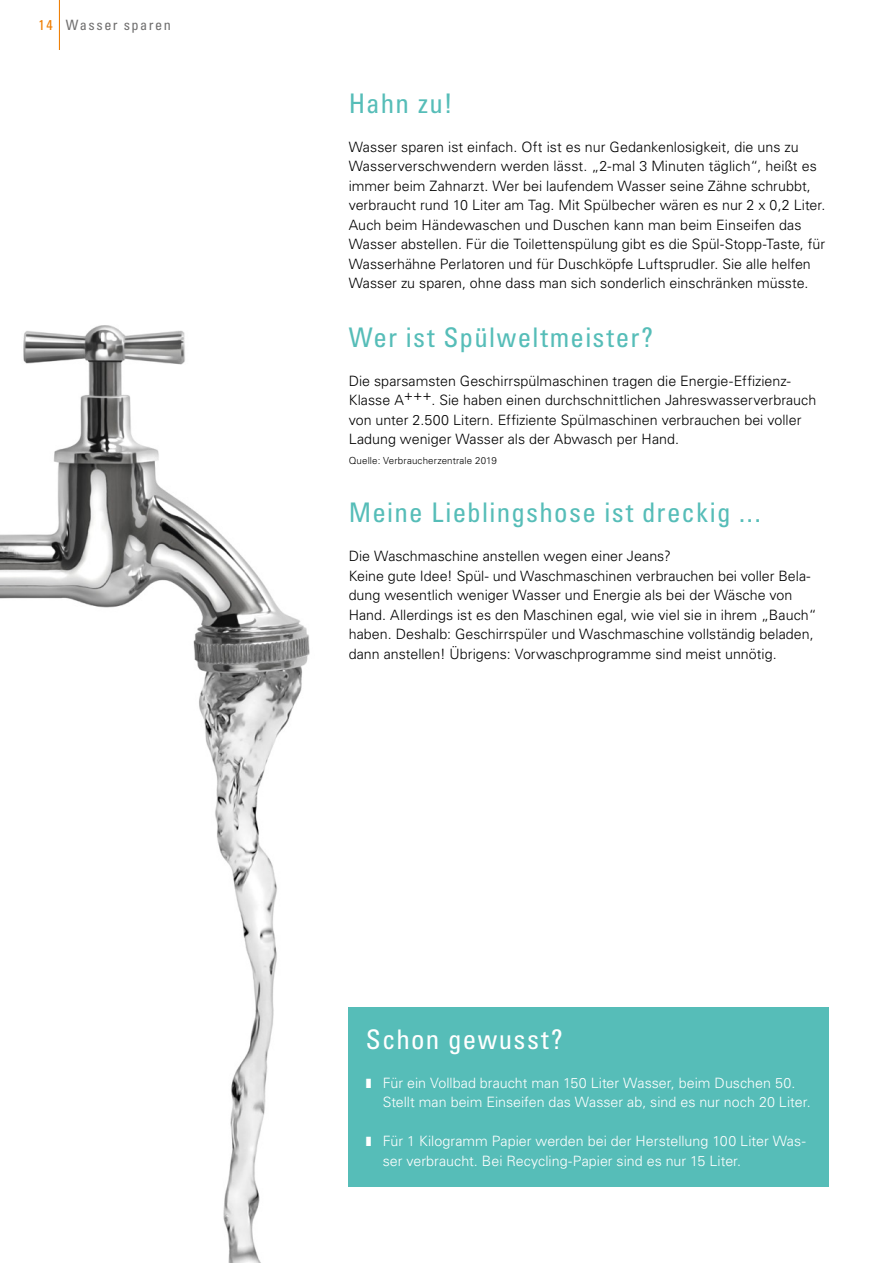
<style>
.page{position:relative;width:893px;height:1263px;background:#fff}
.page>*{position:absolute;margin:0;border:0;box-sizing:border-box;transform-origin:0 0}
.Heft_H3_Headline-18pt{font:condensed 27px "Univers LT Pro";letter-spacing:.045em;color:#56bdb8}
.Heft_H3_Headline-18pt-2{font:condensed 27px "Univers LT Pro";letter-spacing:.05em;color:#fff}
.Heft_P_Fließtext-9_5{font:300 14.25px/19.5px "Univers LT Pro 45";color:#000}
.t1{font:300 14.25px/19.5px "Univers LT Pro 45";color:#fff}
.Heft_H2_Headline_Pagina{font:condensed 14.25px "Univers LT Pro";letter-spacing:.105em;color:#706f6f}
.Heft_P_Quelle_Verweis-6_5{font:300 9.75px "Univers LT Pro 45";letter-spacing:.015em;color:#000}
.s1{color:#ef7d00}
</style>
<div class="page">
<hr style="left:59px;top:0;width:1px;height:54px;background:#ef7d00">
<img style="left:0;top:325px;width:572px;height:938px">
<div style="left:349px;top:1008px;width:480px;height:179px;background:#56bdb8"></div>
<h2 class="Heft_H2_Headline_Pagina" style="left:39px;top:16px;width:134px"><span class="s1">14</span> Wasser sparen</h2>
<h3 class="Heft_H3_Headline-18pt" style="left:349px;top:86px;width:106px">Hahn zu!</h3>
<p class="Heft_P_Fließtext-9_5" style="left:349px;top:137px;width:478px">Wasser sparen ist einfach. Oft ist es nur Gedankenlosigkeit, die uns zu Wasserverschwendern werden lässt. „2-mal 3 Minuten täglich“, heißt es immer beim Zahnarzt. Wer bei laufendem Wasser seine Zähne schrubbt, verbraucht rund 10 Liter am Tag. Mit Spülbecher wären es nur 2 x 0,2 Liter.<br>Auch beim Händewaschen und Duschen kann man beim Einseifen das Wasser abstellen. Für die Toilettenspülung gibt es die Spül-Stopp-Taste, für Wasserhähne Perlatoren und für Duschköpfe Luftsprudler. Sie alle helfen Wasser zu sparen, ohne dass man sich sonderlich einschränken müsste.</p>
<h3 class="Heft_H3_Headline-18pt" style="left:349px;top:320px;width:306px">Wer ist Spülweltmeister?</h3>
<p class="Heft_P_Fließtext-9_5" style="left:349px;top:371px;width:469px">Die sparsamsten Geschirrspülmaschinen tragen die Energie-Effizienz-Klasse A+++. Sie haben einen durchschnittlichen Jahreswasserverbrauch von unter 2.500 Litern. Effiziente Spülmaschinen verbrauchen bei voller Ladung weniger Wasser als der Abwasch per Hand.</p>
<p class="Heft_P_Quelle_Verweis-6_5" style="left:349px;top:454px;width:150px">Quelle: Verbraucherzentrale 2019</p>
<h3 class="Heft_H3_Headline-18pt" style="left:349px;top:495px;width:413px">Meine Lieblingshose ist dreckig ...</h3>
<p class="Heft_P_Fließtext-9_5" style="left:349px;top:546px;width:469px">Die Waschmaschine anstellen wegen einer Jeans?<br>Keine gute Idee! Spül- und Waschmaschinen verbrauchen bei voller Bela&shy;dung wesentlich weniger Wasser und Energie als bei der Wäsche von Hand. Allerdings ist es den Maschinen egal, wie viel sie in ihrem „Bauch“ haben. Deshalb: Geschirrspüler und Waschmaschine vollständig beladen, dann anstellen! Übrigens: Vorwaschprogramme sind meist unnötig.</p>
<h3 class="Heft_H3_Headline-18pt-2" style="left:366px;top:1022px;width:199px">Schon gewusst?</h3>
<p class="t1" style="left:383px;top:1073px;width:429px">Für ein Vollbad braucht man 150 Liter Wasser, beim Duschen 50.<br>Stellt man beim Einseifen das Wasser ab, sind es nur noch 20 Liter.</p>
<p class="t1" style="left:383px;top:1131px;width:424px">Für 1 Kilogramm Papier werden bei der Herstellung 100 Liter Was&shy;ser verbraucht. Bei Recycling-Papier sind es nur 15 Liter.</p>
</div>
